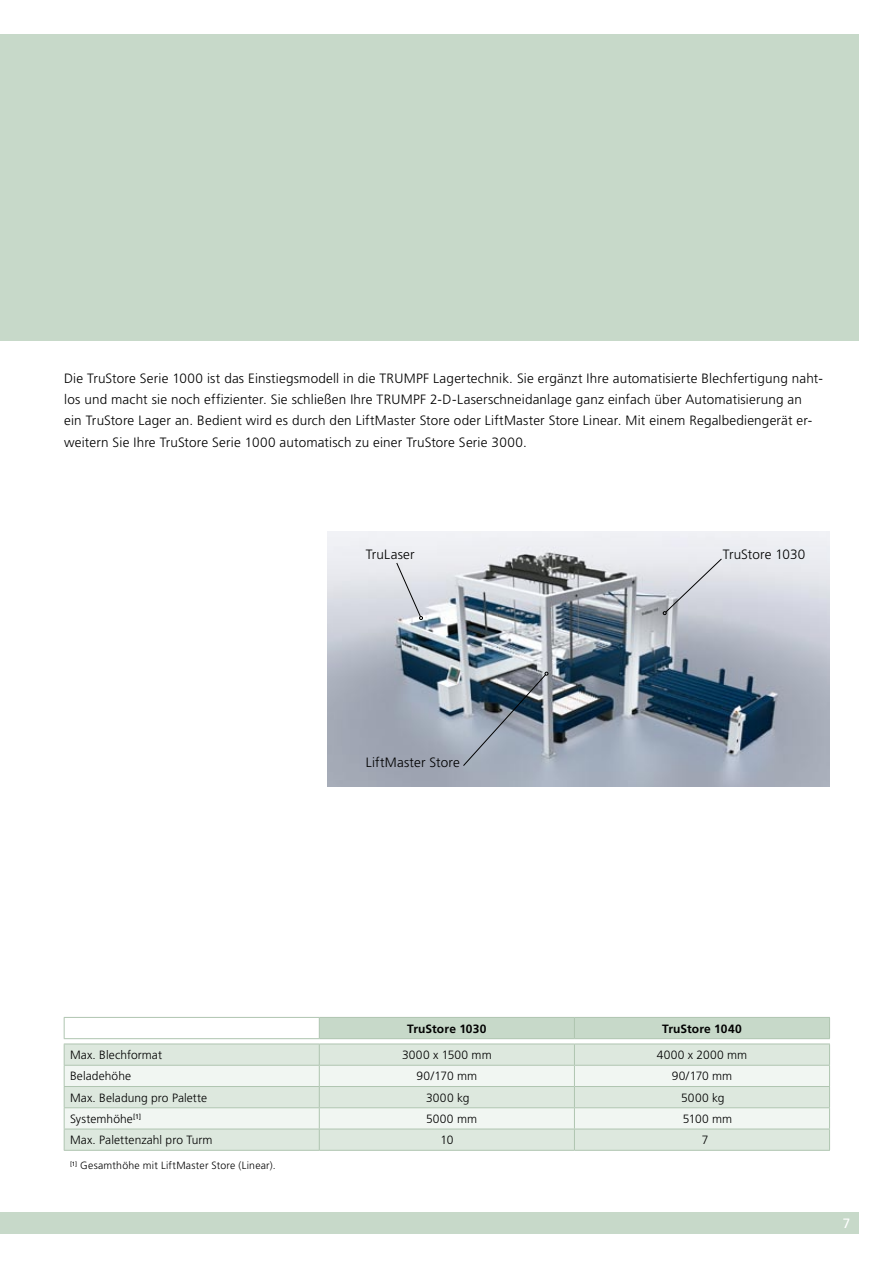
<style>
.page{position:relative;width:893px;height:1263px;background:#fff}
.page>*{position:absolute;margin:0;border:0;box-sizing:border-box;transform-origin:0 0}
.t1{font:300 13.5px/21.3px "Frutiger LT Pro";letter-spacing:.015em;color:#000}
.t2{font:13.5px "Frutiger LT Pro";color:#fff}
.t3{font:300 12px "Frutiger LT Pro";letter-spacing:.01em;color:#000}
.t4{font:700 12px "Frutiger LT Pro";letter-spacing:.01em;color:#000}
.t5{font:300 12px "Frutiger LT Pro";letter-spacing:.035em;color:#000}
.t6{font:300 10.5px "Frutiger LT Pro";letter-spacing:.02em;color:#000}
</style>
<div class="page">
<div style="left:0;top:34px;width:859px;height:306px;background:#c7d9c9"></div>
<div style="left:0;top:1212px;width:859px;height:21px;background:#c7d9c9"></div>
<img style="left:327px;top:531px;width:502px;height:256px">
<svg style="left:65px;top:1044px;width:254px;height:106px;fill:#dde8de"></svg>
<svg style="left:65px;top:1066px;width:254px;height:63px;fill:#f1f6f2"></svg>
<hr style="left:64px;top:1017px;width:255px;height:1px;background:#afc5b0">
<svg style="left:64px;top:1018px;width:1px;height:20px"></svg>
<hr style="left:64px;top:1065px;width:255px;height:1px;background:#afc5b0">
<hr style="left:64px;top:1086px;width:255px;height:1px;background:#afc5b0">
<hr style="left:64px;top:1107px;width:255px;height:1px;background:#afc5b0">
<hr style="left:64px;top:1129px;width:255px;height:1px;background:#afc5b0">
<svg style="left:64px;top:1044px;width:1px;height:106px"></svg>
<svg style="left:319px;top:1017px;width:511px;height:133px"></svg>
<hr style="left:64px;top:1150px;width:255px;height:1px;background:#afc5b0">
<hr style="left:319px;top:1150px;width:255px;height:1px;background:#afc5b0">
<hr style="left:574px;top:1150px;width:256px;height:1px;background:#afc5b0">
<hr style="left:64px;top:1038px;width:255px;height:1px;background:#afc5b0">
<hr style="left:319px;top:1038px;width:255px;height:1px;background:#afc5b0">
<hr style="left:574px;top:1038px;width:256px;height:1px;background:#afc5b0">
<hr style="left:64px;top:1043px;width:255px;height:1px;background:#afc5b0">
<hr style="left:319px;top:1043px;width:255px;height:1px;background:#afc5b0">
<hr style="left:574px;top:1043px;width:256px;height:1px;background:#afc5b0">
<svg style="left:396px;top:562px;width:27px;height:58px"></svg>
<svg style="left:663px;top:558px;width:59px;height:57px"></svg>
<svg style="left:462px;top:672px;width:86px;height:95px"></svg>
<p class="t1" style="left:64px;top:367px;width:760px">Die TruStore Serie 1000 ist das Einstiegsmodell in die TRUMPF Lagertechnik. Sie ergänzt Ihre automatisierte Blechfertigung naht&shy;los und macht sie noch effizienter. Sie schließen Ihre TRUMPF 2-D-Laserschneidanlage ganz einfach über Automatisierung an<br>ein TruStore Lager an. Bedient wird es durch den LiftMaster Store oder LiftMaster Store Linear. Mit einem Regalbediengerät er&shy;weitern Sie Ihre TruStore Serie 1000 automatisch zu einer TruStore Serie 3000.</p>
<p class="t1" style="left:366px;top:544px;width:50px">TruLaser</p>
<p class="t1" style="left:723px;top:544px;width:84px">TruStore 1030</p>
<p class="t1" style="left:366px;top:751px;width:96px">LiftMaster Store</p>
<p class="t4" style="left:407px;top:1021px;width:81px">TruStore 1030</p>
<p class="t4" style="left:662px;top:1021px;width:81px">TruStore 1040</p>
<p class="t3" style="left:70px;top:1048px;width:93px">Max. Blechformat</p>
<p class="t3" style="left:402px;top:1048px;width:91px">3000 x 1500 mm</p>
<p class="t5" style="left:657px;top:1048px;width:92px">4000 x 2000 mm</p>
<p class="t3" style="left:70px;top:1069px;width:63px">Beladehöhe</p>
<p class="t3" style="left:417px;top:1069px;width:62px">90/170 mm</p>
<p class="t3" style="left:672px;top:1069px;width:62px">90/170 mm</p>
<p class="t3" style="left:70px;top:1090px;width:139px">Max. Beladung pro Palette</p>
<p class="t3" style="left:426px;top:1090px;width:45px">3000 kg</p>
<p class="t3" style="left:681px;top:1090px;width:45px">5000 kg</p>
<p class="t3" style="left:70px;top:1112px;width:73px">Systemhöhe<sup>[1]</sup></p>
<p class="t3" style="left:426px;top:1112px;width:53px">5000 mm</p>
<p class="t3" style="left:683px;top:1112px;width:51px">5100 mm</p>
<p class="t3" style="left:70px;top:1133px;width:144px">Max. Palettenzahl pro Turm</p>
<p class="t3" style="left:440px;top:1133px;width:14px">10</p>
<p class="t3" style="left:702px;top:1133px;width:8px">7</p>
<p class="t6" style="left:70px;top:1160px;width:207px"><sup>[1]</sup> Gesamthöhe mit LiftMaster Store (Linear).</p>
<p class="t2" style="left:843px;top:1215px;width:9px">7</p>
</div>
